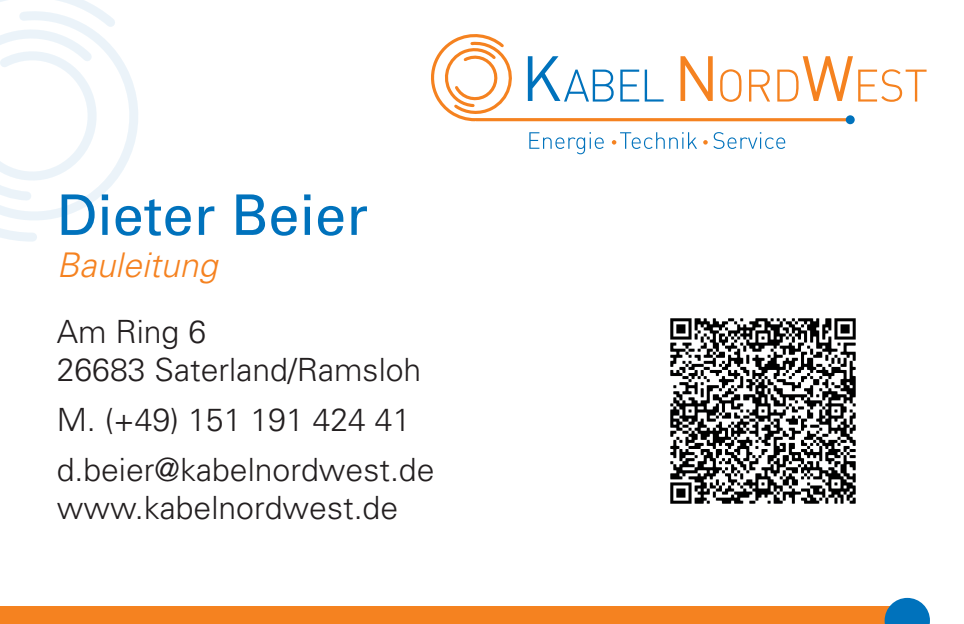
<style>
.page{position:relative;width:964px;height:624px;background:#fff}
.page>*{position:absolute;margin:0;border:0;box-sizing:border-box;transform-origin:0 0}
.t1{font:56px "Univers";color:#0072bc}
.t2{font:italic 300 34px "Univers";color:#f58220}
.t3{font:300 32px/38.4px "Univers";color:#231f20}
</style>
<div class="page">
<svg style="left:0;top:0;width:98px;height:242px"></svg>
<svg style="left:0;top:8px;width:138px;height:227px"></svg>
<img style="left:670px;top:318px;width:186px;height:186px">
<div style="left:0;top:607px;width:907px;height:17px;background:#f58220"></div>
<svg style="left:884px;top:598px;width:46px;height:26px"></svg>
<svg style="left:431px;top:34px;width:88px;height:88px"></svg>
<hr style="left:476px;top:118px;width:372px;height:3px;background:#f58220">
<div style="left:846px;top:115px;width:9px;height:9px;background:#0072bc;border-radius:50%"></div>
<svg style="left:529px;top:132px;width:256px;height:22px"></svg>
<svg style="left:680px;top:56px;width:246px;height:46px"></svg>
<svg style="left:528px;top:56px;width:135px;height:46px"></svg>
<h1 class="t1" style="left:57px;top:182px;width:313px">Dieter Beier</h1>
<p class="t2" style="left:57px;top:244px;width:162px">Bauleitung</p>
<p class="t3" style="left:57px;top:312px;width:366px">Am Ring 6<br>26683 Saterland/Ramsloh</p>
<p class="t3" style="left:57px;top:395px;width:379px;line-height:49.6px">M. (+49) 151 191 424 41 d.beier@kabelnordwest.de</p>
<p class="t3" style="left:57px;top:489px;width:343px">www.kabelnordwest.de</p>
</div>
